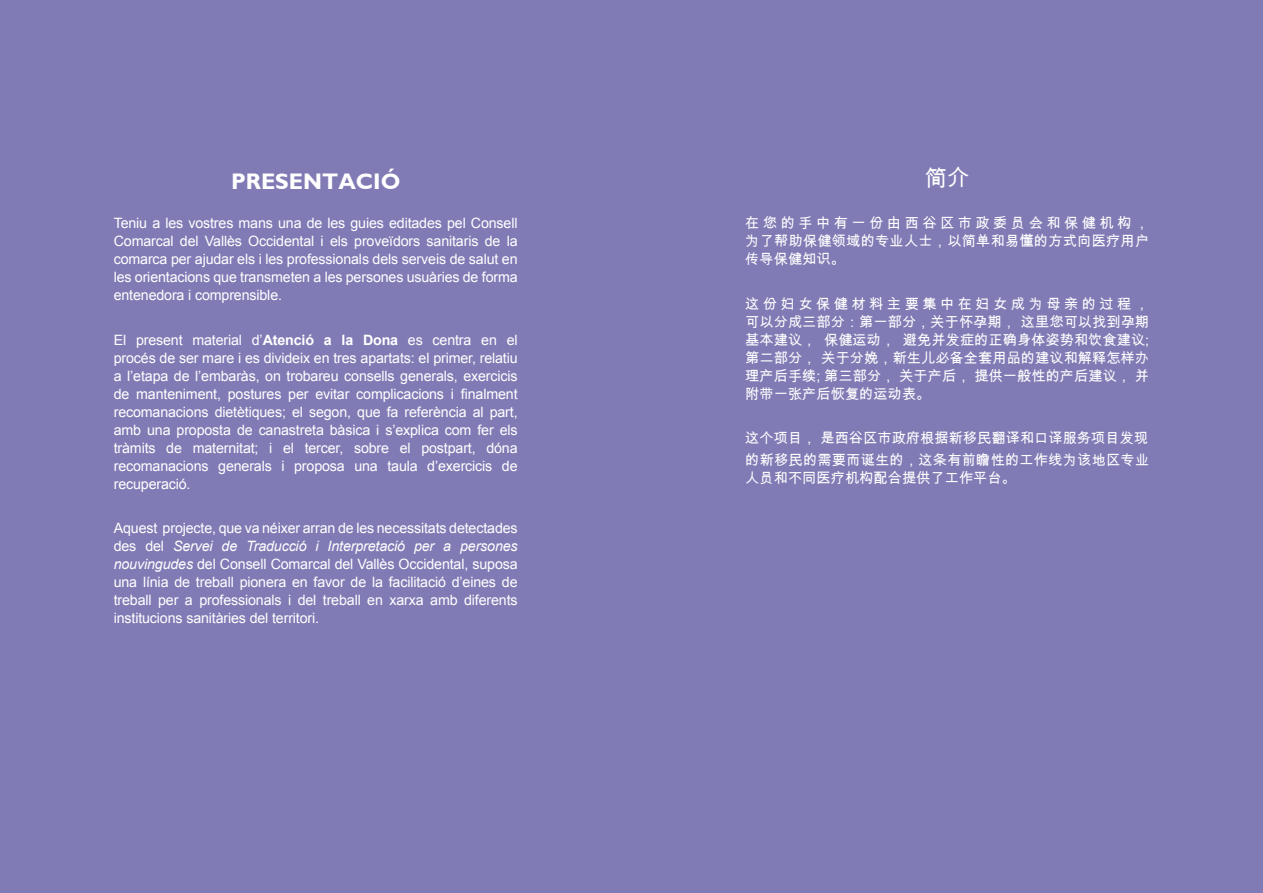
<style>
.page{position:relative;width:1263px;height:893px;background:#fff}
.page>*{position:absolute;margin:0;border:0;box-sizing:border-box;transform-origin:0 0}
.t1{font:700 22.5px "Gill Sans";color:#fff}
.t2{font:22.5px "Arial Unicode MS";color:#fff}
.t3{font:14.25px/18px "Arial";letter-spacing:-.01em;color:#fff;text-align:justify}
.t4{font:14.25px/18px "Arial Unicode MS";color:#fff;text-align:justify}
.s1{font-weight:700}
.s2{font-style:italic}
</style>
<div class="page">
<div style="left:0;top:0;width:631px;height:893px;background:#817bb5"></div>
<div style="left:631px;top:0;width:632px;height:893px;background:#817bb5"></div>
<h1 class="t1" style="left:231px;top:168px;width:171px">PRESENTACIÓ</h1>
<p class="t3" style="left:114px;top:214px;width:405px">Teniu a les vostres mans una de les guies editades pel Consell Comarcal del Vallès Occidental i els proveïdors sanitaris de la comarca per ajudar els i les professionals dels serveis de salut en les orientacions que transmeten a les persones usuàries de forma entenedora i comprensible.</p>
<p class="t3" style="left:114px;top:331px;width:405px">El present material d’<span class="s1">Atenció a la Dona</span> es centra en el procés de ser mare i es divideix en tres apartats: el primer, relatiu a l’etapa de l’embaràs, on trobareu consells generals, exercicis de manteniment, postures per evitar complicacions i finalment recomanacions dietètiques; el segon, que fa referència al part, amb una proposta de canastreta bàsica i s’explica com fer els tràmits de maternitat; i el tercer, sobre el postpart, dóna recomanacions generals i proposa una taula d’exercicis de recuperació.</p>
<p class="t3" style="left:114px;top:519px;width:405px">Aquest projecte, que va néixer arran de les necessitats detectades des del <span class="s2">Servei de Traducció i Interpretació per a persones nouvingudes</span> del Consell Comarcal del Vallès Occidental, suposa una línia de treball pionera en favor de la facilitació d’eines de treball per a professionals i del treball en xarxa amb diferents institucions sanitàries del territori.</p>
<h1 class="t2" style="left:925px;top:162px;width:46px">简介</h1>
<p class="t4" style="left:745px;top:214px;width:406px">在您的手中有一份由西谷区市政委员会和保健机构，为了帮助保健领域的专业人士，以简单和易懂的方式向医疗用户传导保健知识。</p>
<p class="t4" style="left:745px;top:294px;width:405px">这份妇女保健材料主要集中在妇女成为母亲的过程，可以分成三部分：第一部分，关于怀孕期， 这里您可以找到孕期基本建议， 保健运动， 避免并发症的正确身体姿势和饮食建议;第二部分， 关于分娩，新生儿必备全套用品的建议和解释怎样办理产后手续; 第三部分， 关于产后， 提供一般性的产后建议， 并附带一张产后恢复的运动表。</p>
<p class="t4" style="left:745px;top:427px;width:406px;line-height:22.2px">这个项目， 是西谷区市政府根据新移民翻译和口译服务项目发现的新移民的需要而诞生的，这条有前瞻性的工作线为该地区专业</p>
<p class="t4" style="left:745px;top:469px;width:272px">人员和不同医疗机构配合提供了工作平台。</p>
</div>
